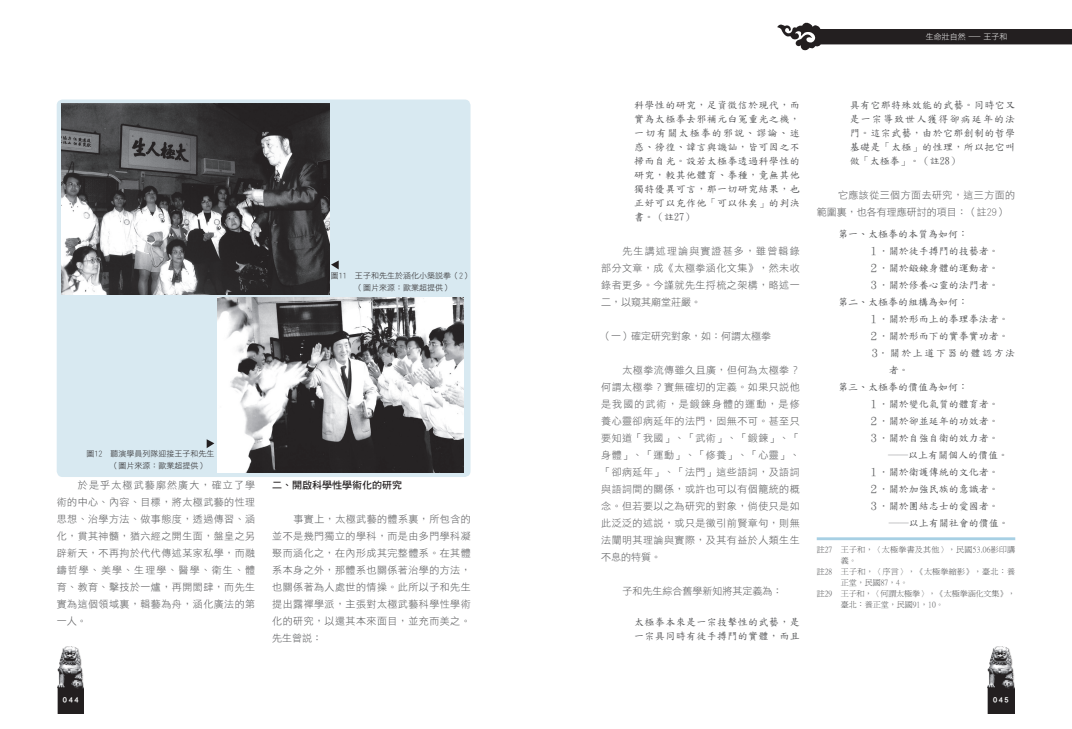
<style>
.page{position:relative;width:1072px;height:729px;background:#fff}
.page>*{position:absolute;margin:0;border:0;box-sizing:border-box;transform-origin:0 0}
.T_表格標題1-壹貳參{font:10px/17px "DF Hei Lt HK BF";letter-spacing:.045em;color:#57585a;text-align:justify}
.T_表格標題1-壹貳參-2{font:10px/14px "DF Kai Shu SB Estd BF";letter-spacing:.035em;color:#57585a}
.T_表格標題1-壹貳參-3{font:10px "DF Kai Shu SB Estd BF";color:#57585a}
.T_表格標題1-壹貳參-4{font:10px "DF Hei Lt HK BF";color:#57585a}
.T_表格標題1-壹貳參-5{font:10px/17px "DF Kai Shu SB Estd BF";letter-spacing:.155em;color:#57585a}
.T_表格標題1-壹貳參-6{font:10px "DF Hei Bd HKP BF";color:#231f20}
.圖說黑{font:8px/12px "DF Hei Lt HK BF";color:#231f20;text-align:center}
.打淡80_的字{font:8px/11px "P Ming Li U";color:#57585a}
.打淡80_的字-2{font:8px/11px "P Ming Li U";letter-spacing:.04em;color:#57585a}
.打淡80_的字-3{font:8px/11px "P Ming Li U";letter-spacing:.03em;color:#57585a}
.t1{font:8px "DF Hei Lt HK BF";color:#fff}
.t2{font:8px "DF Hei Bd HKP BF";letter-spacing:.2em;color:#fff}
</style>
<div class="page">
<img style="left:58px;top:646px;width:26px;height:67px">
<svg style="left:777px;top:22px;width:295px;height:29px"></svg>
<img style="left:987px;top:646px;width:27px;height:67px">
<div style="left:57px;top:99px;width:413px;height:378px;background:#d8e9f1;border-radius:6px"></div>
<img style="left:62px;top:104px;width:267px;height:190px">
<img style="left:217px;top:297px;width:247px;height:175px">
<svg style="left:331px;top:260px;width:8px;height:9px"></svg>
<svg style="left:207px;top:439px;width:7px;height:9px"></svg>
<hr style="left:816px;top:537px;width:199px;height:3px;background:#a7d0e4">
<p class="圖說黑" style="left:110px;top:447px;width:106px;text-align:left;text-indent:-24px">圖12　聽演學員列隊迎接王子和先生（圖片來源：歐業超提供）</p>
<p class="圖說黑" style="left:331px;top:269px;width:141px">圖11　王子和先生於涵化小築說拳（2）（圖片來源：歐業超提供）</p>
<p class="T_表格標題1-壹貳參" style="left:57px;top:476px;width:200px;text-indent:21px">於是乎太極武藝廓然廣大，確立了學術的中心、內容、目標，將太極武藝的性理思想、治學方法、做事態度，透過傳習、涵化，貫其神髓，猶六經之開生面，盤皇之另辟新天，不再拘於代代傳述某家私學，而融鑄哲學、美學、生理學、醫學、衛生、體育、教育、擊技於一爐，再開閎肆，而先生實為這個領域裏，輯藝為舟，涵化廣法的第一人。</p>
<p class="T_表格標題1-壹貳參-6" style="left:272px;top:480px;width:131px">二、開啟科學性學術化的研究</p>
<p class="T_表格標題1-壹貳參" style="left:272px;top:510px;width:200px;text-indent:21px">事實上，太極武藝的體系裏，所包含的並不是幾門獨立的學科，而是由多門學科凝聚而涵化之，在內形成其完整體系。在其體系本身之外，那體系也關係著治學的方法，也關係著為人處世的情操。此所以子和先生提出露禪學派，主張對太極武藝科學性學術化的研究，以還其本來面目，並充而美之。先生曾說：</p>
<p class="t1" style="left:926px;top:33px;width:83px">生命壯自然－王子和</p>
<p class="T_表格標題1-壹貳參-2" style="left:634px;top:97px;width:172px">科學性的研究，足資徵信於現代，而實為太極拳去邪補元白冤重光之機，一切有關太極拳的邪說、謬論、迷惑、徬徨、諱言與譏訕，皆可因之不掃而自光。設若太極拳透過科學性的研究，較其他體育、拳種，竟無其他獨特優異可言，那一切研究結果，也正好可以充作他「可以休矣」的判決書。（註27）</p>
<p class="T_表格標題1-壹貳參" style="left:601px;top:242px;width:200px;text-indent:21px">先生講述理論與實證甚多，雖曾輯錄部分文章，成《太極拳涵化文集》，然未收錄者更多。今謹就先生捋梳之架構，略述一二，以窺其廟堂莊嚴。</p>
<p class="T_表格標題1-壹貳參-4" style="left:601px;top:330px;width:171px">（一）確定研究對象，如：何謂太極拳</p>
<p class="T_表格標題1-壹貳參" style="left:601px;top:361px;width:200px;text-indent:21px">太極拳流傳雖久且廣，但何為太極拳？何謂太極拳？實無確切的定義。如果只說他是我國的武術，是鍛鍊身體的運動，是修養心靈卻病延年的法門，固無不可。甚至只要知道「我國」、「武術」、「鍛鍊」、「身體」、「運動」、「修養」、「心靈」、「卻病延年」、「法門」這些語詞，及語詞與語詞間的關係，或許也可以有個籠統的概念。但若要以之為研究的對象，倘使只是如此泛泛的述說，或只是徵引前賢章句，則無法闡明其理論與實際，及其有益於人類生生不息的特質。</p>
<p class="T_表格標題1-壹貳參-4" style="left:622px;top:585px;width:161px">子和先生綜合舊學新知將其定義為：</p>
<p class="T_表格標題1-壹貳參-2" style="left:634px;top:614px;width:167px">太極拳本來是一宗技擊性的武藝，是一宗具同時有徒手搏鬥的實體，而且</p>
<p class="T_表格標題1-壹貳參-2" style="left:849px;top:97px;width:172px">具有它那特殊效能的武藝。同時它又是一宗導致世人獲得卻病延年的法門。這宗武藝，由於它那創制的哲學基礎是「太極」的性理，所以把它叫做「太極拳」。（註28）</p>
<p class="T_表格標題1-壹貳參" style="left:816px;top:186px;width:200px;text-indent:21px">它應該從三個方面去研究，這三方面的範圍裏，也各有理應研討的項目：（註29）</p>
<p class="T_表格標題1-壹貳參-3" style="left:838px;top:229px;width:131px">第一、太極拳的本質為如何：</p>
<p class="T_表格標題1-壹貳參-3" style="left:868px;top:246px;width:131px">１．關於徒手搏鬥的技藝者。</p>
<p class="T_表格標題1-壹貳參-3" style="left:868px;top:263px;width:131px">２．關於鍛鍊身體的運動者。</p>
<p class="T_表格標題1-壹貳參-3" style="left:868px;top:280px;width:131px">３．關於修養心靈的法門者。</p>
<p class="T_表格標題1-壹貳參-3" style="left:838px;top:297px;width:131px">第二、太極拳的組構為如何：</p>
<p class="T_表格標題1-壹貳參-3" style="left:868px;top:314px;width:141px">１．關於形而上的拳理拳法者。</p>
<p class="T_表格標題1-壹貳參-3" style="left:868px;top:331px;width:141px">２．關於形而下的實拳實功者。</p>
<p class="T_表格標題1-壹貳參-5" style="left:888px;top:345px;width:128px;text-indent:-19px">３．關於上道下器的體認方法者。</p>
<p class="T_表格標題1-壹貳參-3" style="left:838px;top:382px;width:131px">第三、太極拳的價值為如何：</p>
<p class="T_表格標題1-壹貳參-3" style="left:868px;top:399px;width:131px">１．關於變化氣質的體育者。</p>
<p class="T_表格標題1-壹貳參-3" style="left:868px;top:416px;width:131px">２．關於卻並延年的功效者。</p>
<p class="T_表格標題1-壹貳參-3" style="left:868px;top:433px;width:131px">３．關於自強自衛的效力者。</p>
<p class="T_表格標題1-壹貳參-3" style="left:888px;top:450px;width:121px">──以上有關個人的價值。</p>
<p class="T_表格標題1-壹貳參-3" style="left:868px;top:467px;width:131px">１．關於衛護傳統的文化者。</p>
<p class="T_表格標題1-壹貳參-2" style="left:868px;top:482px;width:131px">２．關於加強民族的意識者。</p>
<p class="T_表格標題1-壹貳參-2" style="left:868px;top:499px;width:131px">３．關於團結志士的愛國者。</p>
<p class="T_表格標題1-壹貳參-3" style="left:888px;top:518px;width:121px">──以上有關社會的價值。</p>
<p class="打淡80_的字-3" style="left:840px;top:544px;width:176px;text-indent:-24px">註27 王子和，〈太極拳書及其他〉，民國53.06影印講義。</p>
<p class="打淡80_的字-2" style="left:840px;top:566px;width:176px;text-indent:-24px">註28 王子和，〈序言〉，《太極拳縮影》，臺北：養正堂，民國87，4。</p>
<p class="打淡80_的字" style="left:840px;top:588px;width:176px;text-indent:-24px">註29 王子和，〈何謂太極拳〉，《太極拳涵化文集》，臺北：養正堂，民國91，10。</p>
<p class="t2" style="left:63px;top:695px;width:17px">044</p>
<p class="t2" style="left:993px;top:695px;width:17px">045</p>
</div>
